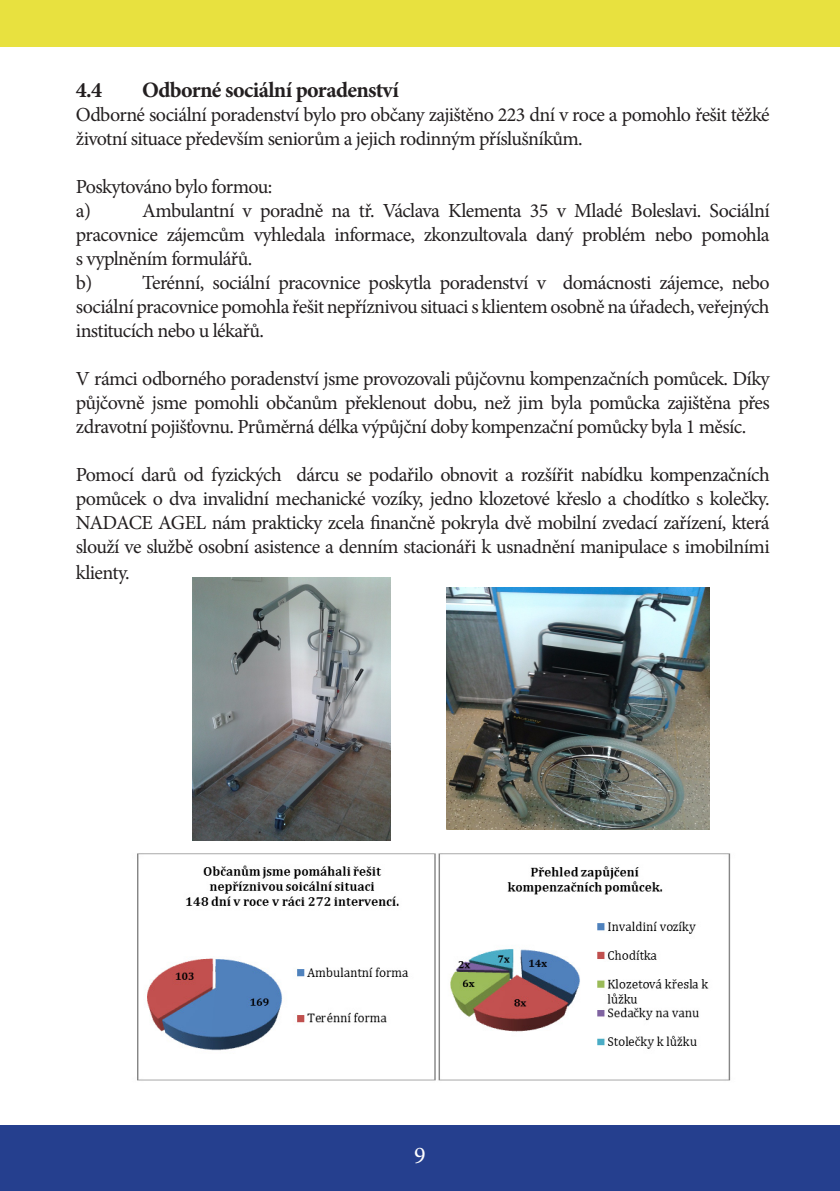
<style>
.page{position:relative;width:840px;height:1191px;background:#fff}
.page>*{position:absolute;margin:0;border:0;box-sizing:border-box;transform-origin:0 0}
.t1{font:24px "Minion Pro";color:#fff}
.t2{font:700 22px "Minion Pro";letter-spacing:-.03em;color:#231f20}
.t3{font:20px/24px "Minion Pro";letter-spacing:-.03em;color:#231f20}
</style>
<div class="page">
<div style="left:0;top:1125px;width:839px;height:66px;background:#253f8e"></div>
<div style="left:0;top:0;width:839px;height:47px;background:#e8e13f"></div>
<img style="left:137px;top:853px;width:594px;height:228px">
<img style="left:446px;top:587px;width:263px;height:243px">
<img style="left:193px;top:577px;width:197px;height:263px">
<p class="t2" style="left:76px;top:74px;width:28px">4.4</p>
<p class="t2" style="left:142px;top:74px;width:258px">Odborné sociální poradenství</p>
<p class="t3" style="left:76px;top:102px;width:695px">Odborné sociální poradenství bylo pro občany zajištěno 223 dní v roce a pomohlo řešit těžké životní situace především seniorům a jejich rodinným příslušníkům.</p>
<p class="t3" style="left:76px;top:174px;width:198px">Poskytováno bylo formou: a)</p>
<p class="t3" style="left:76px;top:198px;width:695px;text-indent:66px">Ambulantní v poradně na tř. Václava Klementa 35 v Mladé Boleslavi. Sociální pracovnice zájemcům vyhledala informace, zkonzultovala daný problém nebo pomohla s vyplněním formulářů.<br>b)</p>
<p class="t3" style="left:76px;top:270px;width:695px;text-align:justify;text-indent:66px">Terénní, sociální pracovnice poskytla poradenství v domácnosti zájemce, nebo sociální pracovnice pomohla řešit nepříznivou situaci s klientem osobně na úřadech, veřejných institucích nebo u lékařů.</p>
<p class="t3" style="left:76px;top:366px;width:695px;text-align:justify">V rámci odborného poradenství jsme provozovali půjčovnu kompenzačních pomůcek. Díky půjčovně jsme pomohli občanům překlenout dobu, než jim byla pomůcka zajištěna přes zdravotní pojišťovnu. Průměrná délka výpůjční doby kompenzační pomůcky byla 1 měsíc.</p>
<p class="t3" style="left:76px;top:462px;width:695px;text-align:justify">Pomocí darů od fyzických dárcu se podařilo obnovit a rozšířit nabídku kompenzačních pomůcek o dva invalidní mechanické vozíky, jedno klozetové křeslo a chodítko s kolečky.<br>NADACE AGEL nám prakticky zcela finančně pokryla dvě mobilní zvedací zařízení, která slouží ve službě osobní asistence a denním stacionáři k usnadnění manipulace s imobilními</p>
<p class="t3" style="left:76px;top:561px;width:55px">klienty.</p>
<p class="t1" style="left:414px;top:1139px;width:13px">9</p>
</div>
